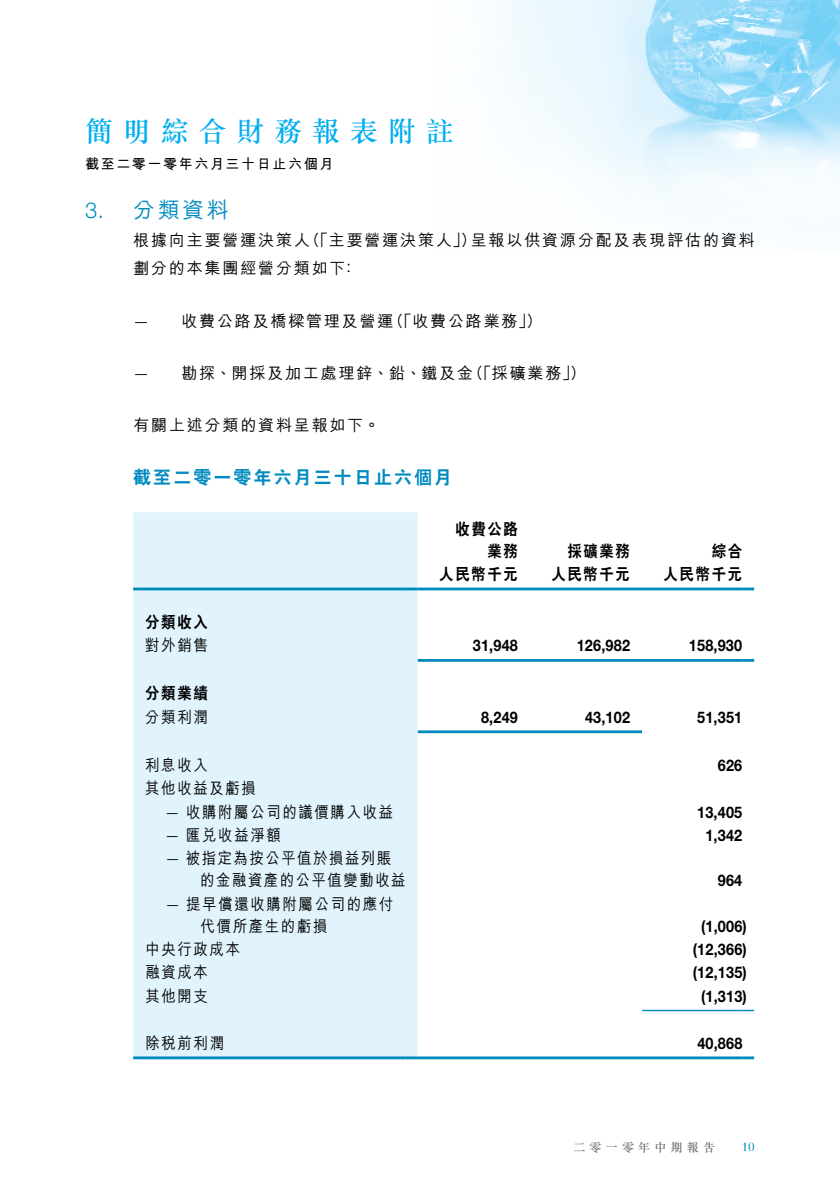
<style>
.page{position:relative;width:840px;height:1191px;background:#fff}
.page>*{position:absolute;margin:0;border:0;box-sizing:border-box;transform-origin:0 0}
.t1{font:500 28px "M Sung HK";letter-spacing:.35em;color:#00aeef}
.t2{font:500 22px "M Hei HK";color:#008bbf}
.t3{font:300 22px "Helvetica Neue LT Std";color:#008bbf}
.t4{font:800 18px "C Hei 2 HK";letter-spacing:.115em;color:#008bbf}
.t5{font:500 16px/28px "M Hei HK";letter-spacing:.115em;color:#000}
.t6{font:500 16px/23.4px "M Hei HK";letter-spacing:.115em;color:#000;scale:.9 1}
.t7{font:700 16px "Helvetica Neue LT Std";letter-spacing:.015em;color:#000;scale:.9 1}
.t8{font:800 16px "C Hei 2 HK";letter-spacing:.115em;color:#000;scale:.9 1}
.t9{font:300 16px "Helvetica Neue LT Std";color:#000}
.t10{font:700 14px "M Hei HK";letter-spacing:.115em;color:#000}
.t11{font:500 12px "M Sung HK";letter-spacing:.35em;color:#6d6e71}
.t12{font:12px "Bauer Bodoni Std";color:#008bbf}
.s1{font-family:"Helvetica Neue LT Std";font-weight:300}
</style>
<div class="page">
<img style="left:505px;top:0;width:334px;height:205px">
<div style="left:133px;top:512px;width:284px;height:544px;background:#e1f4fd"></div>
<svg style="left:417px;top:512px;width:336px;height:544px"></svg>
<hr style="left:133px;top:587px;width:272px;height:3px;background:#008bbf">
<svg style="left:405px;top:587px;width:12px;height:3px"></svg>
<hr style="left:417px;top:587px;width:100px;height:3px;background:#008bbf">
<svg style="left:517px;top:587px;width:12px;height:3px"></svg>
<hr style="left:529px;top:587px;width:100px;height:3px;background:#008bbf">
<svg style="left:629px;top:587px;width:12px;height:3px"></svg>
<hr style="left:641px;top:587px;width:100px;height:3px;background:#008bbf">
<svg style="left:741px;top:587px;width:12px;height:3px"></svg>
<hr style="left:417px;top:659px;width:100px;height:3px;background:#008bbf">
<svg style="left:517px;top:659px;width:12px;height:3px"></svg>
<hr style="left:529px;top:659px;width:100px;height:3px;background:#008bbf">
<svg style="left:629px;top:659px;width:12px;height:3px"></svg>
<hr style="left:641px;top:659px;width:100px;height:3px;background:#008bbf">
<svg style="left:741px;top:659px;width:12px;height:3px"></svg>
<hr style="left:417px;top:730px;width:100px;height:3px;background:#008bbf">
<svg style="left:517px;top:730px;width:12px;height:3px"></svg>
<hr style="left:529px;top:730px;width:100px;height:3px;background:#008bbf">
<svg style="left:629px;top:730px;width:12px;height:3px"></svg>
<hr style="left:133px;top:1056px;width:272px;height:3px;background:#008bbf">
<svg style="left:405px;top:1056px;width:12px;height:3px"></svg>
<hr style="left:417px;top:1056px;width:100px;height:3px;background:#008bbf">
<svg style="left:517px;top:1056px;width:12px;height:3px"></svg>
<hr style="left:529px;top:1056px;width:100px;height:3px;background:#008bbf">
<svg style="left:629px;top:1056px;width:12px;height:3px"></svg>
<hr style="left:641px;top:1056px;width:100px;height:3px;background:#008bbf">
<svg style="left:741px;top:1056px;width:12px;height:3px"></svg>
<hr style="left:641px;top:1009px;width:100px;height:2px;background:#008bbf">
<svg style="left:741px;top:1009px;width:12px;height:2px"></svg>
<h1 class="t1" style="left:85px;top:112px;width:370px">簡明綜合財務報表附註</h1>
<p class="t10" style="left:85px;top:154px;width:249px">截至二零一零年六月三十日止六個月</p>
<h2 class="t3" style="left:85px;top:197px;width:20px">3.</h2>
<h2 class="t2" style="left:133px;top:194px;width:97px">分類資料</h2>
<p class="t5" style="left:133px;top:225px;width:230px">根據向主要營運決策人<br>劃分的本集團經營分類如下﹕</p>
<p class="t5" style="left:304px;top:225px;width:174px">（「主要營運決策人」）</p>
<p class="t5" style="left:470px;top:225px;width:285px">呈報以供資源分配及表現評估的資料</p>
<p class="t9" style="left:133px;top:311px;width:17px">—</p>
<p class="t9" style="left:133px;top:363px;width:17px">—</p>
<p class="t5" style="left:387px;top:305px;width:156px">（「收費公路業務 (「</p>
<p class="t5" style="left:181px;top:305px;width:214px">收費公路及橋樑管理及營運</p>
<p class="t5" style="left:181px;top:357px;width:293px">勘探、開採及加工處理鋅、鉛、鐵及金</p>
<p class="t5" style="left:467px;top:357px;width:120px">（「採礦業務 (「</p>
<p class="t5" style="left:133px;top:409px;width:248px">有關上述分類的資料呈報如下。</p>
<p class="t4" style="left:133px;top:465px;width:320px">截至二零一零年六月三十日止六個月</p>
<p class="t8" style="left:455px;top:518px;width:71px">收費公路</p>
<p class="t8" style="left:487px;top:540px;width:35px">業務</p>
<p class="t8" style="left:567px;top:540px;width:71px">採礦業務</p>
<p class="t8" style="left:711px;top:540px;width:35px">綜合</p>
<p class="t8" style="left:439px;top:563px;width:89px">人民幣千元</p>
<p class="t8" style="left:551px;top:563px;width:89px">人民幣千元</p>
<p class="t8" style="left:663px;top:563px;width:89px">人民幣千元</p>
<p class="t8" style="left:145px;top:611px;width:71px">分類收入</p>
<p class="t6" style="left:145px;top:632px;width:71px">對外銷售</p>
<p class="t8" style="left:145px;top:683px;width:71px">分類業績</p>
<p class="t7" style="left:472px;top:636px;width:52px">31,948</p>
<p class="t7" style="left:576px;top:636px;width:61px">126,982</p>
<p class="t7" style="left:688px;top:636px;width:61px">158,930</p>
<p class="t6" style="left:145px;top:704px;width:71px">分類利潤</p>
<p class="t7" style="left:481px;top:707px;width:42px">8,249</p>
<p class="t7" style="left:584px;top:707px;width:52px">43,102</p>
<p class="t7" style="left:696px;top:707px;width:52px">51,351</p>
<p class="t6" style="left:145px;top:752px;width:124px">利息收入<br>其他收益及虧損</p>
<p class="t7" style="left:717px;top:755px;width:29px">626</p>
<p class="t6" style="left:165px;top:798px;width:255px"><span class="s1">—</span> 收購附屬公司的議價購入收益</p>
<p class="t7" style="left:696px;top:802px;width:52px">13,405</p>
<p class="t6" style="left:165px;top:822px;width:130px"><span class="s1">—</span> 匯兌收益淨額</p>
<p class="t6" style="left:165px;top:845px;width:252px"><span class="s1">—</span> 被指定為按公平值於損益列賬</p>
<p class="t7" style="left:705px;top:825px;width:42px">1,342</p>
<p class="t6" style="left:200px;top:867px;width:229px">的金融資產的公平值變動收益</p>
<p class="t6" style="left:165px;top:890px;width:255px"><span class="s1">—</span> 提早償還收購附屬公司的應付</p>
<p class="t7" style="left:717px;top:870px;width:29px">964</p>
<p class="t6" style="left:200px;top:912px;width:142px">代價所產生的虧損</p>
<p class="t7" style="left:700px;top:916px;width:52px">)1,006(</p>
<p class="t6" style="left:145px;top:936px;width:107px">中央行政成本</p>
<p class="t7" style="left:692px;top:939px;width:61px">)12,366(</p>
<p class="t6" style="left:145px;top:959px;width:71px">融資成本</p>
<p class="t7" style="left:692px;top:962px;width:61px">)12,135(</p>
<p class="t6" style="left:145px;top:982px;width:71px">其他開支</p>
<p class="t7" style="left:700px;top:986px;width:52px">)1,313(</p>
<p class="t6" style="left:145px;top:1030px;width:89px">除稅前利潤</p>
<p class="t7" style="left:697px;top:1033px;width:52px">40,868</p>
<p class="t11" style="left:573px;top:1139px;width:143px">二零一零年中期報告</p>
<p class="t12" style="left:741px;top:1139px;width:15px">10</p>
</div>
